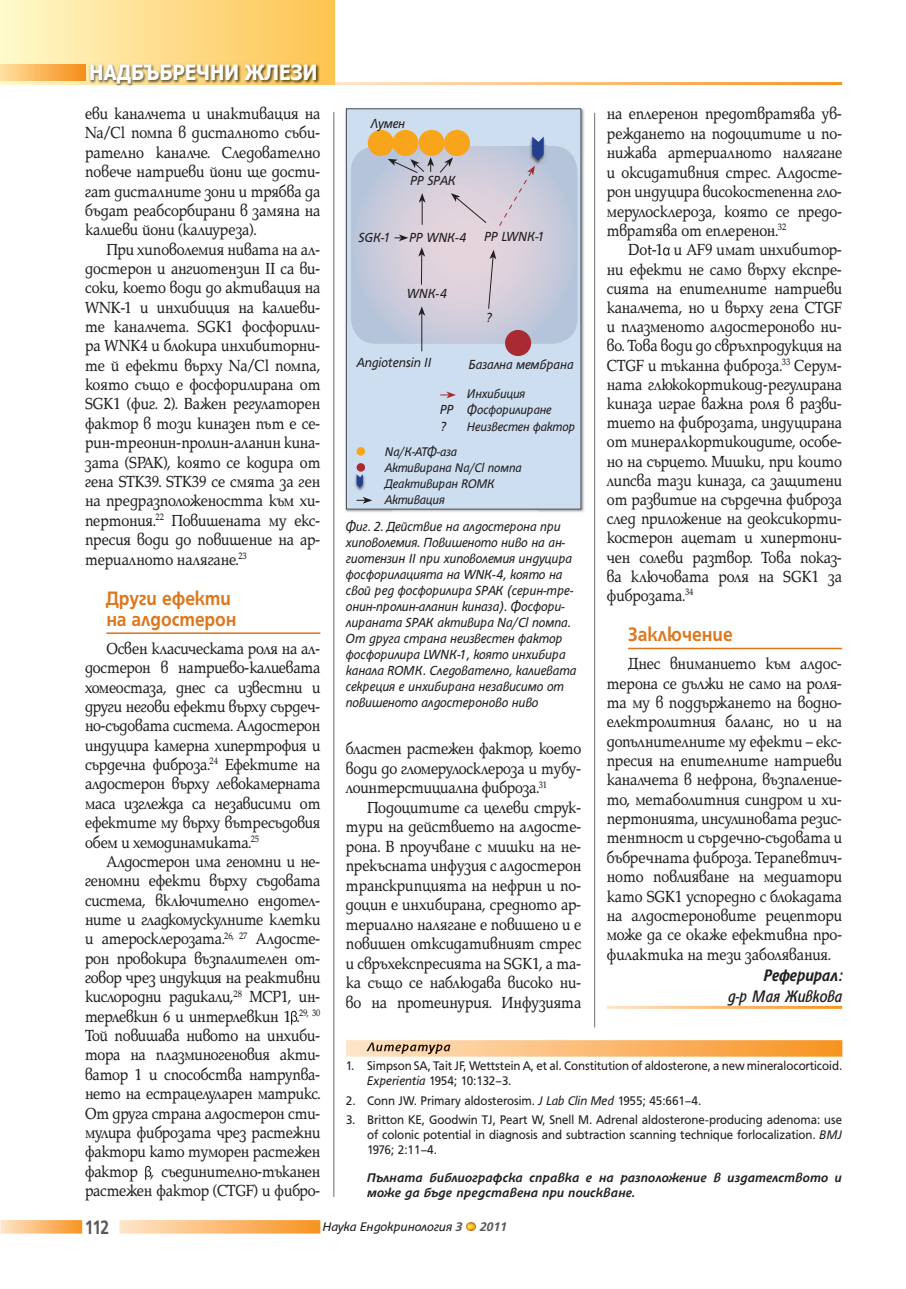
<style>
.page{position:relative;width:906px;height:1289px;background:#fff}
.page>*{position:absolute;margin:0;border:0;box-sizing:border-box;transform-origin:0 0}
.t1{font:700 21px/21px "HS Grotesk Bg";color:#de761b;scale:.9 1}
.t2{font:700 21px "Tahoma";color:#fff;scale:.9 1}
.t3{font:700 21px "HS Grotesk Bg";color:#57585a;scale:.8 1}
.t4{font:italic condensed 18px "HS Grotesk Bg";color:#231f20}
.t5{font:italic 700 condensed 18px "HS Grotesk Bg";color:#231f20}
.t6{font:17.25px/19.4px "Platinum Bg";letter-spacing:-.01em;color:#231f20;text-align:justify;scale:.9 1}
.t7{font:italic 14.25px/16px "HS Grotesk Bg";letter-spacing:-.005em;color:#231f20;scale:.92 1}
.t8{font:13.5px/15px "HS Grotesk Bg";color:#231f20;scale:.94 1}
.t9{font:italic 13.5px/16px "HS Grotesk Bg";letter-spacing:-.01em;color:#231f20;scale:.92 1}
.t10{font:italic 700 13.5px/15px "HS Grotesk Bg";letter-spacing:.01em;color:#231f20}
.t11{font:italic 13.5px "HS Grotesk Bg";letter-spacing:-.01em;color:#231f20}
.t12{font:italic 700 13.5px "HS Grotesk Bg";color:#57585a}
.s1{font-size:14.25px}
.s2{font-style:italic}
.s3{font-weight:700;color:#57585a}
</style>
<div class="page">
<svg style="left:466px;top:1222px;width:9px;height:8px"></svg>
<svg style="left:0;top:1220px;width:82px;height:13px"></svg>
<svg style="left:119px;top:1220px;width:201px;height:13px;background:#fbbc76"></svg>
<hr style="left:106px;top:632px;width:214px;height:2px;background:#de761b">
<svg style="left:291px;top:1010px;width:6px;height:14px"></svg>
<svg style="left:145px;top:1165px;width:6px;height:14px"></svg>
<hr style="left:628px;top:647px;width:214px;height:2px;background:#de761b">
<svg style="left:663px;top:247px;width:7px;height:8px"></svg>
<svg style="left:346px;top:1040px;width:496px;height:16px;background:#fab76d"></svg>
<img style="left:366px;top:1042px;width:84px;height:12px">
<hr style="left:333px;top:112px;width:1px;height:1084px;background:#6c6d70">
<hr style="left:594px;top:113px;width:1px;height:914px;background:#6c6d70">
<svg style="left:0;top:0;width:335px;height:85px;background:#fede8e"></svg>
<img style="left:89px;top:63px;width:231px;height:24px">
<img style="left:0;top:64px;width:85px;height:17px">
<img style="left:345px;top:108px;width:240px;height:49px">
<img style="left:345px;top:157px;width:47px;height:355px">
<img style="left:537px;top:157px;width:48px;height:355px">
<div style="left:346px;top:108px;width:235px;height:401px;background:#cddef1"></div>
<div style="left:368px;top:130px;width:26px;height:26px;background:#f9a51b;border-radius:50%"></div>
<div style="left:392px;top:130px;width:26px;height:26px;background:#f9a51b;border-radius:50%"></div>
<div style="left:418px;top:130px;width:26px;height:26px;background:#f9a51b;border-radius:50%"></div>
<div style="left:444px;top:130px;width:26px;height:26px;background:#f9a51b;border-radius:50%"></div>
<div style="left:505px;top:330px;width:26px;height:26px;background:#a72b30;border-radius:50%"></div>
<hr style="left:421px;top:313px;width:1px;height:38px;background:#231f20">
<div style="left:356px;top:447px;width:9px;height:8px;background:#f9a51b;border-radius:50%"></div>
<div style="left:356px;top:463px;width:9px;height:8px;background:#a72b30;border-radius:50%"></div>
<img style="left:354px;top:474px;width:12px;height:18px">
<svg style="left:356px;top:474px;width:7px;height:13px"></svg>
<svg style="left:356px;top:497px;width:16px;height:7px"></svg>
<svg style="left:440px;top:391px;width:16px;height:7px"></svg>
<svg style="left:351px;top:136px;width:226px;height:208px;background:#cbc7d1"></svg>
<p class="t2" style="left:89px;top:59px;width:255px">НАДБЪБРЕЧНИ ЖЛЕЗИ</p>
<p class="t6" style="left:85px;top:105px;width:263px">еви каналчета и инактивация на Na/Cl помпа в дисталното съби&shy;рателно каналче. Следователно повече натриеви йони ще дости&shy;гат дисталните зони и трябва да бъдат реабсорбирани в замяна на калиеви йони (калиуреза).</p>
<p class="t6" style="left:85px;top:241px;width:263px;text-indent:21px">При хиповолемия нивата на ал&shy;достерон и ангиотензин II са ви&shy;соки, което води до активация на WNK-1 и инхибиция на калиеви&shy;те каналчета. SGK1 фосфорили&shy;ра WNK4 и блокира инхибиторни&shy;те й ефекти върху Na/Cl помпа, която също е фосфорилирана от SGK1 (фиг. 2). Важен регулаторен фактор в този киназен път е се&shy;рин-треонин-пролин-аланин кина&shy;зата (SPAK), която се кодира от гена STK39. STK39 се смята за ген на предразположеността към хи&shy;пертония.<sup>22</sup> Повишената му екс&shy;пресия води до повишение на ар&shy;териалното налягане.<sup>23</sup></p>
<p class="t1" style="left:106px;top:589px;width:146px">Други ефекти на алдостерон</p>
<p class="t6" style="left:85px;top:640px;width:263px;text-indent:21px">Освен класическата роля на ал&shy;достерон в натриево-калиевата хомеостаза, днес са известни и други негови ефекти върху сърдеч&shy;но-съдовата система. Алдостерон индуцира камерна хипертрофия и сърдечна фиброза.<sup>24</sup> Ефектите на алдостерон върху левокамерната маса изглежда са независими от ефектите му върху вътресъдовия обем и хемодинамиката.<sup>25</sup></p>
<p class="t6" style="left:85px;top:853px;width:263px;text-indent:21px">Алдостерон има геномни и не&shy;геномни ефекти върху съдовата система, включително ендотел&shy;ните и гладкомускулните клетки и атеросклерозата.<sup>26,</sup> <sup>27</sup> Алдосте&shy;рон провокира възпалителен от&shy;говор чрез индукция на реактивни кислородни радикали,<sup>28</sup> MCP1, ин&shy;терлевкин 6 и интерлевкин 1 .<sup>29,</sup> <sup>30<br></sup>Той повишава нивото на инхиби&shy;тора на плазминогеновия акти&shy;ватор 1 и способства натрупва&shy;нето на естрацелуларен матрикс.<br>От друга страна алдостерон сти&shy;мулира фиброзата чрез растежни фактори като туморен растежен фактор , съединително-тъканен растежен фактор (CTGF) и фибро-</p>
<p class="t7" style="left:372px;top:116px;width:38px">Лумен</p>
<p class="t7" style="left:359px;top:230px;width:36px">SGK-1</p>
<p class="t7" style="left:410px;top:174px;width:51px">PP SPAK</p>
<p class="t7" style="left:409px;top:231px;width:63px">PP WNK-4</p>
<p class="t7" style="left:407px;top:286px;width:44px">WNK-4</p>
<p class="t7" style="left:484px;top:229px;width:67px">PP LWNK-1</p>
<p class="t7" style="left:486px;top:311px;width:8px">?</p>
<p class="t7" style="left:357px;top:355px;width:82px">Angiotensin II</p>
<p class="t7" style="left:469px;top:357px;width:115px">Базална мембрана</p>
<p class="t9" style="left:440px;top:387px;width:123px;text-align:center">Инхибиция<br><span class="s1">PP</span> Фосфорилиране</p>
<p class="t7" style="left:440px;top:419px;width:8px">?</p>
<p class="t9" style="left:467px;top:419px;width:119px">Неизвестен фактор</p>
<p class="t9" style="left:385px;top:444px;width:150px">Na/K-АТФ-аза<br>Активирана Na/Cl помпа<br>Деактивиран ROMK<br>Активация</p>
<p class="t7" style="left:346px;top:519px;width:252px">Фиг. 2. Действие на алдостерона при хиповолемия. Повишеното ниво на ан&shy;гиотензин II при хиповолемия индуцира фосфорилацията на WNK-4, която на свой ред фосфорилира SPAK (серин-тре&shy;онин-пролин-аланин киназа). Фосфори&shy;лираната SPAK активира Na/Cl помпа.<br>От друга страна неизвестен фактор фосфорилира LWNK-1, която инхибира канала ROMK. Следователно, калиевата секреция е инхибирана независимо от повишеното алдостероново ниво</p>
<p class="t6" style="left:346px;top:740px;width:263px">бластен растежен фактор, което води до гломерулосклероза и тубу&shy;лоинтерстициална фиброза.<sup>31</sup></p>
<p class="t6" style="left:346px;top:799px;width:263px;text-indent:21px">Подоцитите са целеви струк&shy;тури на действието на алдосте&shy;рона. В проучване с мишки на не&shy;прекъсната инфузия с алдостерон транскрипцията на нефрин и по&shy;доцин е инхибирана, средното ар&shy;териално налягане е повишено и е повишен отксидативният стрес и свръхекспресията на SGK1, а та&shy;ка също се наблюдава високо ни&shy;во на протеинурия. Инфузията</p>
<p class="t6" style="left:607px;top:105px;width:263px">на еплеренон предотвратява ув&shy;реждането на подоцитите и по&shy;нижава артериалното налягане и оксидативния стрес. Алдосте&shy;рон индуцира високостепенна гло&shy;мерулосклероза, която се предо&shy;твратява от еплеренон.<sup>32</sup></p>
<p class="t6" style="left:607px;top:242px;width:263px;text-indent:21px">Dot-1 и AF9 имат инхибитор&shy;ни ефекти не само върху експре&shy;сията на епителните натриеви каналчета, но и върху гена CTGF и плазменото алдостероново ни&shy;во. Това води до свръхпродукция на CTGF и тъканна фиброза.<sup>33</sup> Серум&shy;ната глюкокортикоид-регулирана киназа играе важна роля в разви&shy;тието на фиброзата, индуцирана от минералкортикоидите, особе&shy;но на сърцето. Мишки, при които липсва тази киназа, са защитени от развитие на сърдечна фиброза след приложение на деоксикорти&shy;костерон ацетат и хипертони&shy;чен солеви разтвор. Това показ&shy;ва ключовата роля на SGK1 за фиброзата.<sup>34</sup></p>
<p class="t1" style="left:628px;top:625px;width:118px">Заключение</p>
<p class="t6" style="left:607px;top:655px;width:263px;text-indent:21px">Днес вниманието към алдос&shy;терона се дължи не само на роля&shy;та му в поддържането на водно&shy;електролитния баланс, но и на допълнителните му ефекти – екс&shy;пресия на епителните натриеви каналчета в нефрона, възпаление&shy;то, метаболитния синдром и хи&shy;пертонията, инсулиновата резис&shy;тентност и сърдечно-съдовата и бъбречната фиброза. Терапевтич&shy;ното повлияване на медиатори като SGK1 успоредно с блокадата на алдостероновите рецептори може да се окаже ефективна про&shy;филактика на тези заболявания.</p>
<p class="t5" style="left:764px;top:968px;width:80px">Реферирал:</p>
<p class="t4" style="left:728px;top:989px;width:115px">д-р Мая Живкова</p>
<p class="t8" style="left:367px;top:1059px;width:507px;text-indent:-21px">1. Simpson SA, Tait JF, Wettstein A, et al. Constitution of aldosterone, a new mineralocorticoid.<br><span class="s2">Experientia</span> 1954; 10:132–3.</p>
<p class="t8" style="left:346px;top:1093px;width:379px">2. Conn JW. Primary aldosterosim. <span class="s2">J Lab Clin Med</span> 1955; 45:661–4.</p>
<p class="t8" style="left:367px;top:1113px;width:507px;text-align:justify;text-indent:-21px">3. Britton KE, Goodwin TJ, Peart W, Snell M. Adrenal aldosterone-producing adenoma: use of colonic potential in diagnosis and subtraction scanning technique forlocalization. <span class="s2">BMJ </span>1976; 2:11–4.</p>
<p class="t10" style="left:367px;top:1170px;width:476px">Пълната библиографска справка е на разположение в издателството и може да бъде представена при поискване.</p>
<p class="t3" style="left:85px;top:1219px;width:32px">112</p>
<p class="t11" style="left:323px;top:1221px;width:141px">Наука Ендокринология <span class="s3">3</span></p>
<p class="t12" style="left:480px;top:1221px;width:29px">2011</p>
</div>
